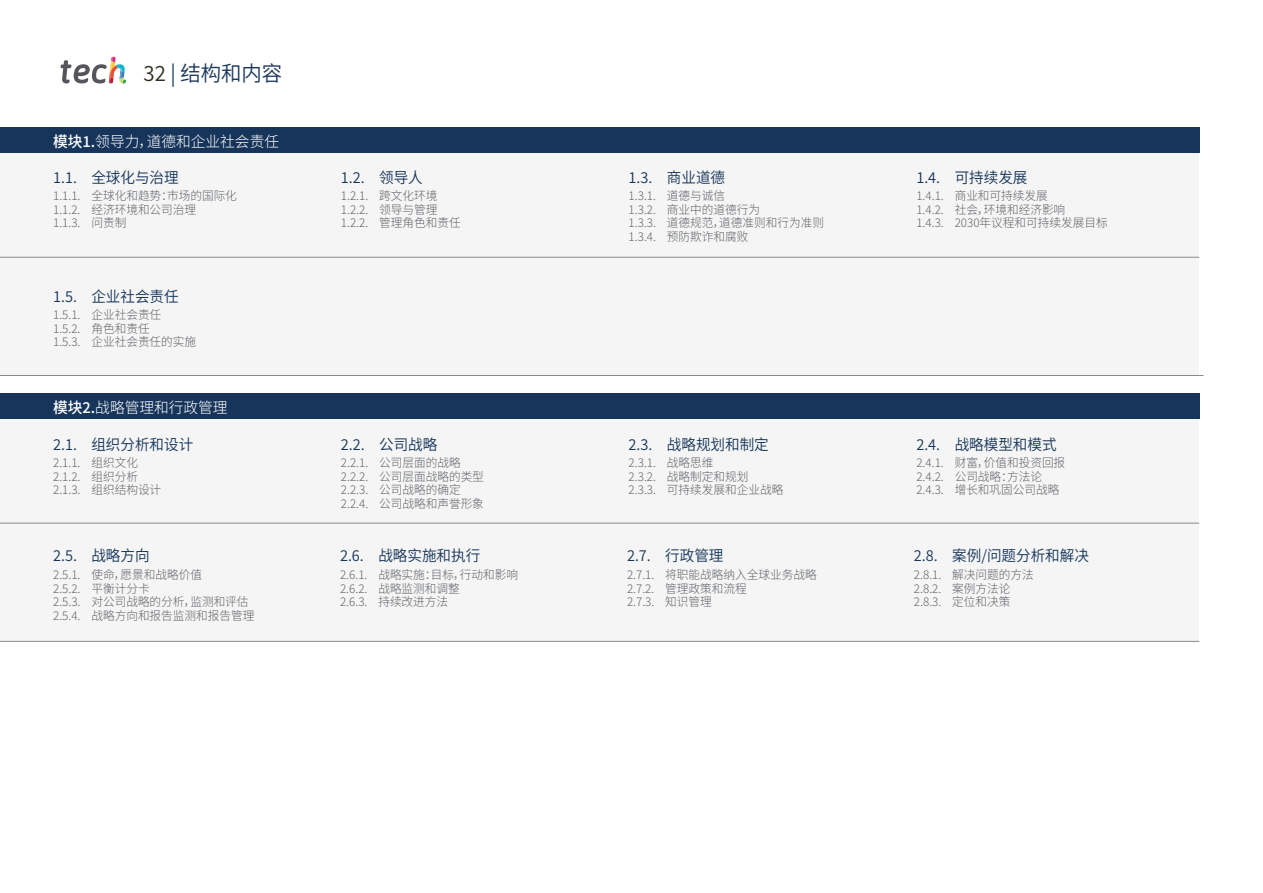
<style>
.page{position:relative;width:1263px;height:893px;background:#fff}
.page>*{position:absolute;margin:0;border:0;box-sizing:border-box;transform-origin:0 0}
.t1{font:21px "Source Han Sans CN";color:#1a355c}
.t2{font:15px "Source Han Sans CN";color:#17355b}
.t3{font:300 15px "Source Han Sans CN";color:#fff}
.t4{font:300 12px/13.5px "Source Han Sans CN";color:#61646a}
.s1{color:#312e20}
.s2{font-weight:500}
</style>
<div class="page">
<div style="left:0;top:153px;width:1199px;height:223px;background:#f4f5f4"></div>
<div style="left:0;top:419px;width:1199px;height:222px;background:#f4f5f4"></div>
<div style="left:0;top:128px;width:1199px;height:25px;background:#17355b"></div>
<div style="left:0;top:393px;width:1199px;height:26px;background:#17355b"></div>
<hr style="left:0;top:375px;width:1203px;height:1px;background:#878a8e">
<hr style="left:0;top:641px;width:1199px;height:1px;background:#878a8e">
<hr style="left:0;top:257px;width:1199px;height:1px;background:#878a8e">
<hr style="left:0;top:523px;width:1199px;height:1px;background:#878a8e">
<svg style="left:61px;top:57px;width:65px;height:27px"></svg>
<h1 class="t1" style="left:144px;top:61px;width:140px"><span class="s1">32</span> | 结构和内容</h1>
<p class="t3" style="left:53px;top:133px;width:227px"><span class="s2">模块1.</span>领导力，道德和企业社会责任</p>
<p class="t2" style="left:53px;top:169px;width:127px">1.1. 全球化与治理</p>
<p class="t4" style="left:53px;top:189px;width:185px">1.1.1. 全球化和趋势：市场的国际化<br>1.1.2. 经济环境和公司治理<br>1.1.3. 问责制</p>
<p class="t2" style="left:53px;top:288px;width:127px">1.5. 企业社会责任</p>
<p class="t4" style="left:53px;top:308px;width:145px">1.5.1. 企业社会责任<br>1.5.2. 角色和责任<br>1.5.3. 企业社会责任的实施</p>
<p class="t3" style="left:53px;top:399px;width:176px"><span class="s2">模块2.</span>战略管理和行政管理</p>
<p class="t2" style="left:53px;top:436px;width:142px">2.1. 组织分析和设计</p>
<p class="t4" style="left:53px;top:456px;width:110px">2.1.1. 组织文化<br>2.1.2. 组织分析<br>2.1.3. 组织结构设计</p>
<p class="t2" style="left:53px;top:547px;width:98px">2.5. 战略方向</p>
<p class="t4" style="left:53px;top:568px;width:203px">2.5.1. 使命，愿景和战略价值<br>2.5.2. 平衡计分卡<br>2.5.3. 对公司战略的分析，监测和评估<br>2.5.4. 战略方向和报告监测和报告管理</p>
<p class="t2" style="left:341px;top:169px;width:83px">1.2. 领导人</p>
<p class="t4" style="left:341px;top:189px;width:121px">1.2.1. 跨文化环境<br>1.2.2. 领导与管理<br>1.2.2. 管理角色和责任</p>
<p class="t2" style="left:341px;top:436px;width:98px">2.2. 公司战略</p>
<p class="t4" style="left:341px;top:456px;width:145px">2.2.1. 公司层面的战略<br>2.2.2. 公司层面战略的类型<br>2.2.3. 公司战略的确定<br>2.2.4. 公司战略和声誉形象</p>
<p class="t2" style="left:340px;top:547px;width:142px">2.6. 战略实施和执行</p>
<p class="t4" style="left:340px;top:568px;width:179px">2.6.1. 战略实施：目标，行动和影响<br>2.6.2. 战略监测和调整<br>2.6.3. 持续改进方法</p>
<p class="t2" style="left:629px;top:169px;width:98px">1.3. 商业道德</p>
<p class="t4" style="left:629px;top:189px;width:197px">1.3.1. 道德与诚信<br>1.3.2. 商业中的道德行为<br>1.3.3. 道德规范，道德准则和行为准则<br>1.3.4. 预防欺诈和腐败</p>
<p class="t2" style="left:629px;top:436px;width:142px">2.3. 战略规划和制定</p>
<p class="t4" style="left:629px;top:456px;width:156px">2.3.1. 战略思维<br>2.3.2. 战略制定和规划<br>2.3.3. 可持续发展和企业战略</p>
<p class="t2" style="left:627px;top:547px;width:98px">2.7. 行政管理</p>
<p class="t4" style="left:627px;top:568px;width:191px">2.7.1. 将职能战略纳入全球业务战略<br>2.7.2. 管理政策和流程<br>2.7.3. 知识管理</p>
<p class="t2" style="left:916px;top:169px;width:113px">1.4. 可持续发展</p>
<p class="t4" style="left:916px;top:189px;width:193px">1.4.1. 商业和可持续发展<br>1.4.2. 社会，环境和经济影响<br>1.4.3. 2030年议程和可持续发展目标</p>
<p class="t2" style="left:916px;top:436px;width:142px">2.4. 战略模型和模式</p>
<p class="t4" style="left:916px;top:456px;width:150px">2.4.1. 财富，价值和投资回报<br>2.4.2. 公司战略：方法论<br>2.4.3. 增长和巩固公司战略</p>
<p class="t2" style="left:914px;top:547px;width:176px">2.8. 案例/问题分析和解决</p>
<p class="t4" style="left:914px;top:568px;width:121px">2.8.1. 解决问题的方法<br>2.8.2. 案例方法论<br>2.8.3. 定位和决策</p>
</div>
